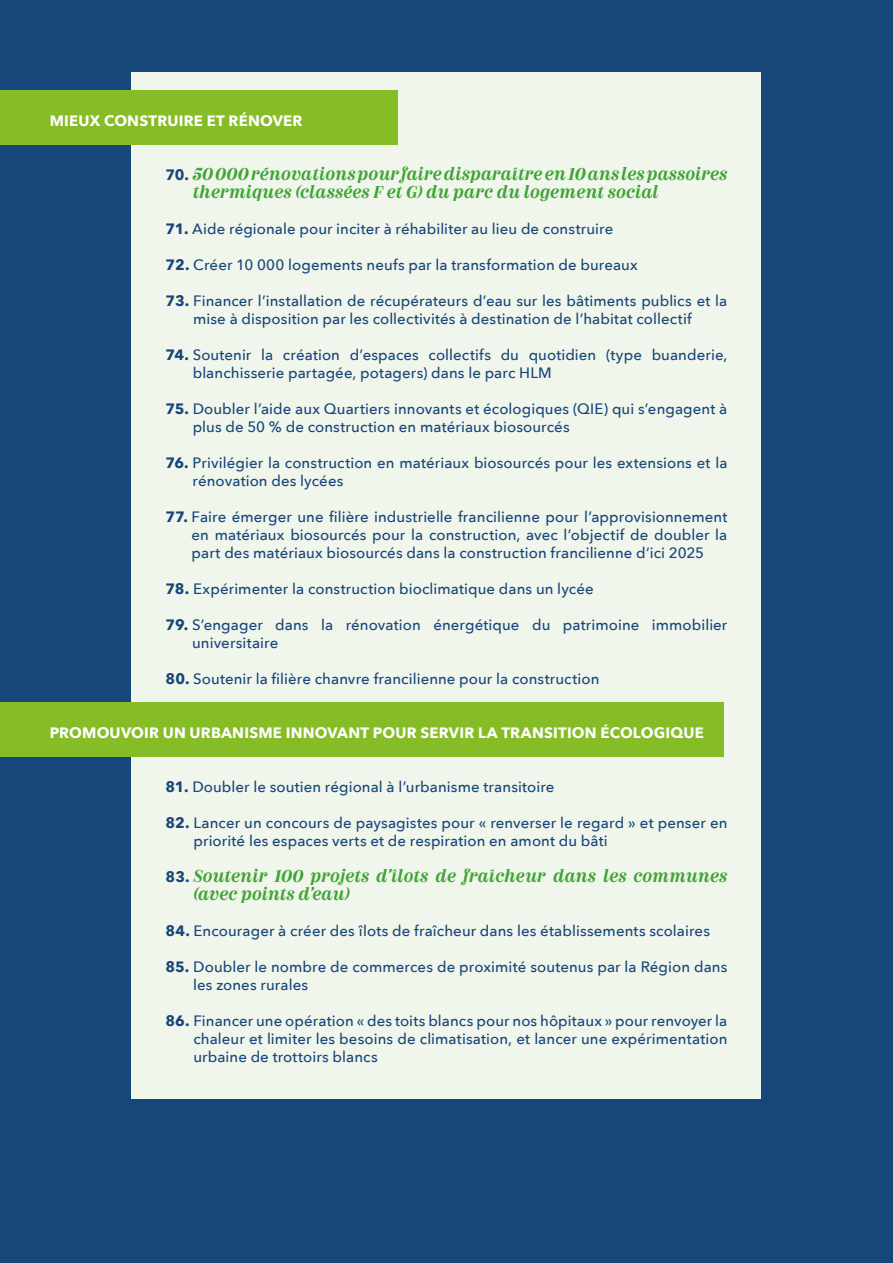
<style>
.page{position:relative;width:893px;height:1263px;background:#17467a}
.page>*{position:absolute;margin:0;border:0;box-sizing:border-box;transform-origin:0 0}
.t1{font:500 15px/18px "Avenir Next";letter-spacing:.005em;color:#17467a}
.t2{font:italic 600 15px/18px "Couturier";letter-spacing:.01em;color:#3fa535}
.t3{font:700 15px "Avenir Next";letter-spacing:.01em;color:#fff}
.s1{font-family:"Avenir Next";font-weight:700;font-style:normal;color:#17467a}
.s2{font-weight:700}
</style>
<div class="page">
<div style="left:132px;top:72px;width:629px;height:1026px;background:#f1f6ec"></div>
<div style="left:0;top:702px;width:723px;height:54px;background:#86bc25"></div>
<div style="left:0;top:90px;width:398px;height:54px;background:#86bc25"></div>
<p class="t3" style="left:50px;top:108px;width:254px">MIEUX CONSTRUIRE ET RÉNOVER</p>
<p class="t2" style="left:193px;top:166px;width:536px;text-indent:-27px"><span class="s1">70.</span> 50 000 rénovations pour faire disparaître en 10 ans les passoires thermiques (classées F et G) du parc du logement social</p>
<p class="t1" style="left:166px;top:219px;width:449px"><span class="s2">71.</span> Aide régionale pour inciter à réhabiliter au lieu de construire</p>
<p class="t1" style="left:166px;top:255px;width:474px"><span class="s2">72.</span> Créer 10 000 logements neufs par la transformation de bureaux</p>
<p class="t1" style="left:166px;top:291px;width:563px;text-align:center"><span class="s2">73.</span> Financer l’installation de récupérateurs d’eau sur les bâtiments publics et la mise à disposition par les collectivités à destination de l’habitat collectif</p>
<p class="t1" style="left:193px;top:345px;width:536px;text-indent:-27px"><span class="s2">74.</span> Soutenir la création d’espaces collectifs du quotidien (type buanderie, blanchisserie partagée, potagers) dans le parc HLM</p>
<p class="t1" style="left:193px;top:399px;width:536px;text-indent:-27px"><span class="s2">75.</span> Doubler l’aide aux Quartiers innovants et écologiques (QIE) qui s’engagent à plus de 50 % de construction en matériaux biosourcés</p>
<p class="t1" style="left:193px;top:453px;width:536px;text-indent:-27px"><span class="s2">76.</span> Privilégier la construction en matériaux biosourcés pour les extensions et la rénovation des lycées</p>
<p class="t1" style="left:192px;top:507px;width:537px;text-align:justify;text-indent:-26px"><span class="s2">77.</span> Faire émerger une filière industrielle francilienne pour l’approvisionnement en matériaux biosourcés pour la construction, avec l’objectif de doubler la part des matériaux biosourcés dans la construction francilienne d’ici 2025</p>
<p class="t1" style="left:166px;top:579px;width:430px"><span class="s2">78.</span> Expérimenter la construction bioclimatique dans un lycée</p>
<p class="t1" style="left:192px;top:615px;width:537px;text-indent:-27px"><span class="s2">79.</span> S’engager dans la rénovation énergétique du patrimoine immobilier universitaire</p>
<p class="t1" style="left:166px;top:669px;width:435px"><span class="s2">80.</span> Soutenir la filière chanvre francilienne pour la construction</p>
<p class="t3" style="left:50px;top:720px;width:656px">PROMOUVOIR UN URBANISME INNOVANT POUR SERVIR LA TRANSITION ÉCOLOGIQUE</p>
<p class="t1" style="left:166px;top:777px;width:390px"><span class="s2">81.</span> Doubler le soutien régional à l’urbanisme transitoire</p>
<p class="t1" style="left:193px;top:813px;width:535px;text-indent:-28px"><span class="s2">82.</span> Lancer un concours de paysagistes pour « renverser le regard » et penser en priorité les espaces verts et de respiration en amont du bâti</p>
<p class="t2" style="left:193px;top:868px;width:535px;text-indent:-28px"><span class="s1">83.</span> Soutenir 100 projets d’îlots de fraîcheur dans les communes (avec points d’eau)</p>
<p class="t1" style="left:166px;top:921px;width:546px"><span class="s2">84.</span> Encourager à créer des îlots de fraîcheur dans les établissements scolaires</p>
<p class="t1" style="left:193px;top:957px;width:536px;text-indent:-28px"><span class="s2">85.</span> Doubler le nombre de commerces de proximité soutenus par la Région dans les zones rurales</p>
<p class="t1" style="left:193px;top:1011px;width:536px;text-align:justify;text-indent:-28px"><span class="s2">86.</span> Financer une opération « des toits blancs pour nos hôpitaux » pour renvoyer la chaleur et limiter les besoins de climatisation, et lancer une expérimentation urbaine de trottoirs blancs</p>
</div>
